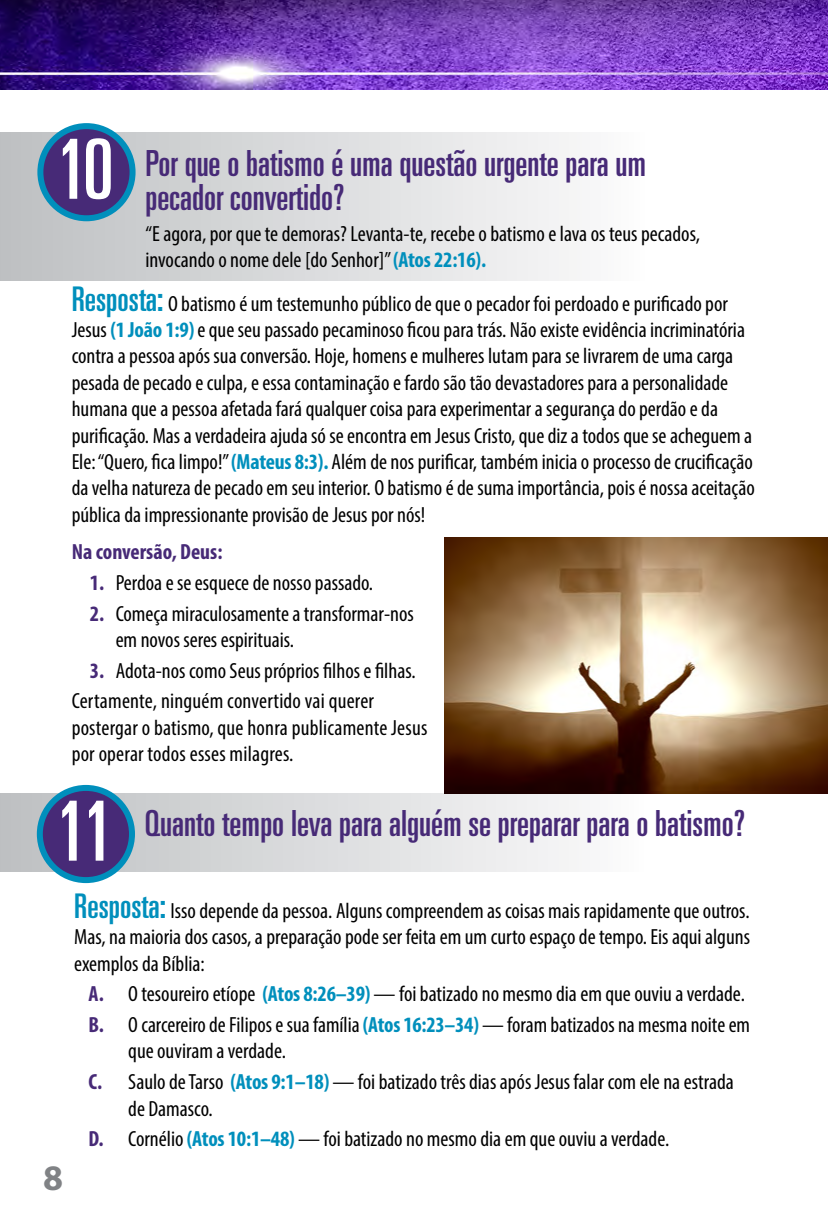
<style>
.page{position:relative;width:828px;height:1224px;background:#fff}
.page>*{position:absolute;margin:0;border:0;box-sizing:border-box;transform-origin:0 0}
.t1{font:ultra-condensed 83px "Univers";color:#fff}
.t2{font:ultra-condensed 36px/34px "Univers";color:#472a77}
.t3{font:700 36px "Myriad Pro";color:#808285}
.t4{font:condensed 22px/26.4px "Myriad Pro";color:#000}
.t5{font:700 condensed 22px "Myriad Pro";color:#472a77}
.s1{font-weight:700;color:#008fbc}
.s2{font-family:"Univers";font-stretch:ultra-condensed;font-size:34px;color:#008fbc}
.s3{font-weight:700;color:#472a77}
</style>
<div class="page">
<img style="left:0;top:0;width:828px;height:90px">
<svg style="left:0;top:794px;width:569px;height:77px;background:#dadcde"></svg>
<div style="left:40px;top:788px;width:92px;height:92px;background:#472a77;border-radius:50%"></div>
<div style="left:37px;top:785px;width:98px;height:98px;border:6px solid #008fbc;border-radius:50%"></div>
<div style="left:0;top:132px;width:644px;height:149px;background:linear-gradient(to right,#b9bfc1,#fdfcfc)"></div>
<div style="left:40px;top:126px;width:93px;height:92px;background:#472a77;border-radius:50%"></div>
<div style="left:37px;top:123px;width:99px;height:98px;border:6px solid #008fbc;border-radius:50%"></div>
<img style="left:444px;top:537px;width:384px;height:257px">
<h1 class="t1" style="left:56px;top:122px;width:59px">10</h1>
<h2 class="t2" style="left:146px;top:146px;width:502px">Por que o batismo é uma questão urgente para um pecador convertido?</h2>
<p class="t4" style="left:146px;top:220px;width:556px">“E agora, por que te demoras? Levanta-te, recebe o batismo e lava os teus pecados, invocando o nome dele [do Senhor]” <span class="s1">(Atos 22:16).</span></p>
<p class="t4" style="left:72px;top:290px;width:685px"><span class="s2">Resposta:</span> O batismo é um testemunho público de que o pecador foi perdoado e purificado por Jesus <span class="s1">(1 João 1:9)</span> e que seu passado pecaminoso ficou para trás. Não existe evidência incriminatória contra a pessoa após sua conversão. Hoje, homens e mulheres lutam para se livrarem de uma carga pesada de pecado e culpa, e essa contaminação e fardo são tão devastadores para a personalidade humana que a pessoa afetada fará qualquer coisa para experimentar a segurança do perdão e da purificação. Mas a verdadeira ajuda só se encontra em Jesus Cristo, que diz a todos que se acheguem a Ele: “Quero, fica limpo!” <span class="s1">(Mateus 8:3).</span> Além de nos purificar, também inicia o processo de crucificação da velha natureza de pecado em seu interior. O batismo é de suma importância, pois é nossa aceitação pública da impressionante provisão de Jesus por nós!</p>
<p class="t5" style="left:72px;top:538px;width:152px">Na conversão, Deus:</p>
<p class="t4" style="left:90px;top:569px;width:285px"><span class="s3">1.</span> Perdoa e se esquece de nosso passado.</p>
<p class="t4" style="left:116px;top:600px;width:300px;text-indent:-26px"><span class="s3">2.</span> Começa miraculosamente a transformar-nos em novos seres espirituais.</p>
<p class="t4" style="left:72px;top:655px;width:346px;line-height:30.8px;text-indent:18px"><span class="s3">3.</span> Adota-nos como Seus próprios filhos e filhas.<br>Certamente, ninguém convertido vai querer</p>
<p class="t4" style="left:72px;top:714px;width:357px">postergar o batismo, que honra publicamente Jesus por operar todos esses milagres.</p>
<h1 class="t1" style="left:56px;top:784px;width:59px">11</h1>
<h2 class="t2" style="left:145px;top:806px;width:602px">Quanto tempo leva para alguém se preparar para o batismo?</h2>
<h2 class="t3" style="left:43px;top:1155px;width:21px">8</h2>
<p class="t4" style="left:74px;top:897px;width:677px;text-align:justify"><span class="s2">Resposta:</span> Isso depende da pessoa. Alguns compreendem as coisas mais rapidamente que outros.<br>Mas, na maioria dos casos, a preparação pode ser feita em um curto espaço de tempo. Eis aqui alguns exemplos da Bíblia:</p>
<p class="t4" style="left:89px;top:978px;width:663px;line-height:30.8px"><span class="s3">A.</span> O tesoureiro etíope <span class="s1">(Atos 8:26–39)</span> — foi batizado no mesmo dia em que ouviu a verdade.<br><span class="s3">B.</span> O carcereiro de Filipos e sua família <span class="s1">(Atos 16:23–34)</span> — foram batizados na mesma noite em</p>
<p class="t4" style="left:89px;top:1036px;width:647px;line-height:30.8px;text-indent:40px">que ouviram a verdade.<br><span class="s3">C.</span> Saulo de Tarso <span class="s1">(Atos 9:1–18)</span> — foi batizado três dias após Jesus falar com ele na estrada</p>
<p class="t4" style="left:89px;top:1093px;width:582px;line-height:30.8px;text-indent:40px">de Damasco.<br><span class="s3">D.</span> Cornélio <span class="s1">(Atos 10:1–48)</span> — foi batizado no mesmo dia em que ouviu a verdade.</p>
</div>
